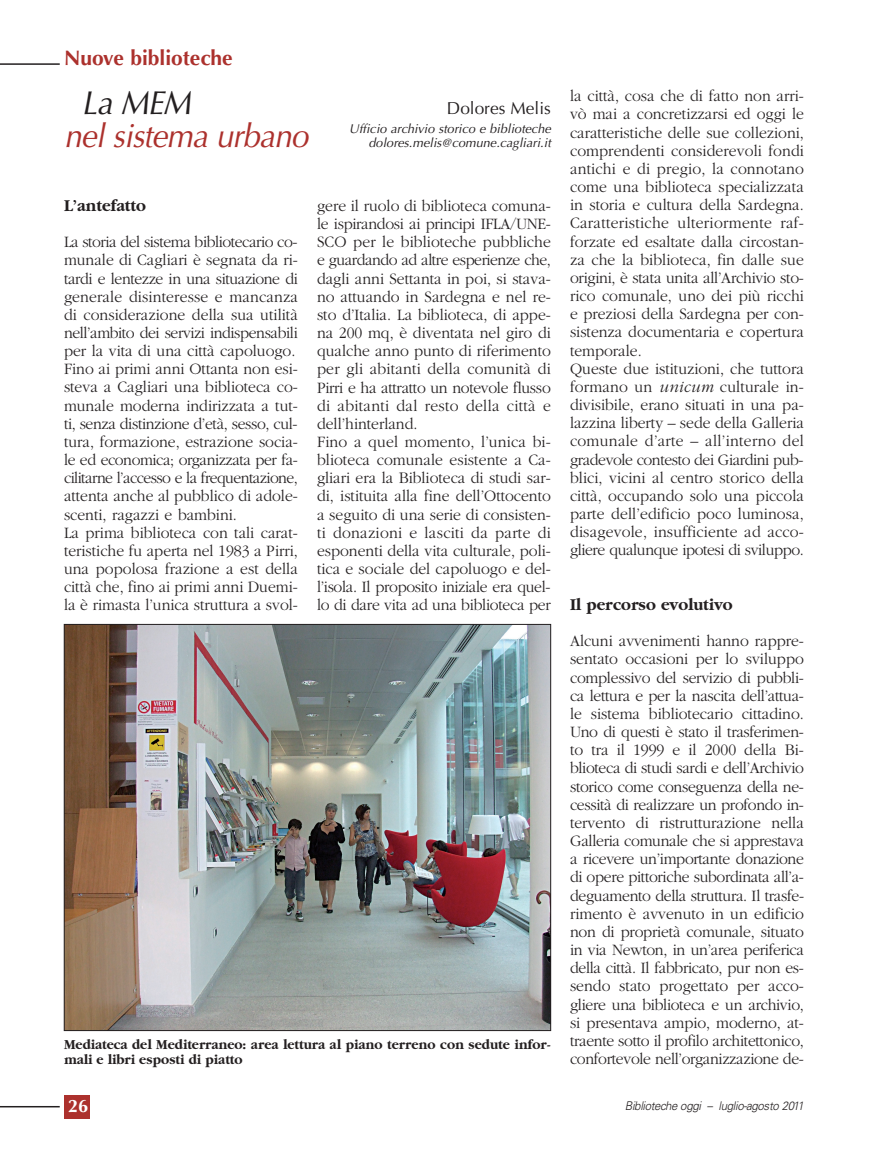
<style>
.page{position:relative;width:893px;height:1149px;background:#fff}
.page>*{position:absolute;margin:0;border:0;box-sizing:border-box;transform-origin:0 0}
.t1{font:italic 33px "Optima";letter-spacing:-.02em;color:#ac312d;scale:.95 1}
.t2{font:italic 33px "Optima";color:#231f20;scale:.95 1}
.t3{font:700 21px "Optima";color:#ac312d}
.t4{font:700 18px "Optima";color:#fff}
.t5{font:700 17.25px "Garamond";color:#231f20;scale:.95 1}
.t6{font:17.25px "Optima";color:#231f20}
.t7{font:300 16.5px/18.1px "Garamond";color:#231f20;scale:.95 1}
.t8{font:700 14.25px/15.8px "Garamond";color:#231f20;scale:.95 1}
.t9{font:italic 12.75px/14.2px "Optima";color:#231f20;text-align:right}
.t10{font:italic 300 12px "Univers";letter-spacing:-.03em;color:#231f20;scale:.95 1}
.s1{font-style:italic}
</style>
<div class="page">
<hr style="left:0;top:1105px;width:60px;height:2px;background:#231f20">
<div style="left:64px;top:1094px;width:26px;height:23px;background:#ac312d"></div>
<hr style="left:0;top:63px;width:60px;height:2px;background:#231f20">
<img style="left:66px;top:626px;width:483px;height:402px">
<p class="t3" style="left:64px;top:49px;width:170px">Nuove biblioteche</p>
<h1 class="t2" style="left:82px;top:90px;width:116px">La MEM</h1>
<h1 class="t1" style="left:64px;top:123px;width:259px">nel sistema urbano</h1>
<p class="t6" style="left:447px;top:101px;width:105px">Dolores Melis</p>
<p class="t9" style="left:349px;top:123px;width:203px">Ufficio archivio storico e biblioteche dolores.melis@comune.cagliari.it</p>
<p class="t5" style="left:64px;top:198px;width:88px">L’antefatto</p>
<p class="t7" style="left:64px;top:234px;width:248px">La storia del sistema bibliotecario co&shy;munale di Cagliari è segnata da ri&shy;tardi e lentezze in una situazione di generale disinteresse e mancanza di considerazione della sua utilità nell’ambito dei servizi indispensabili per la vita di una città capoluogo.<br>Fino ai primi anni Ottanta non esi&shy;steva a Cagliari una biblioteca co&shy;munale moderna indirizzata a tut&shy;ti, senza distinzione d’età, sesso, cul&shy;tura, formazione, estrazione socia&shy;le ed economica; organizzata per fa&shy;cilitarne l’accesso e la frequentazione, attenta anche al pubblico di adole&shy;scenti, ragazzi e bambini.<br>La prima biblioteca con tali carat&shy;teristiche fu aperta nel 1983 a Pirri, una popolosa frazione a est della città che, fino ai primi anni Duemi&shy;la è rimasta l’unica struttura a svol-</p>
<p class="t7" style="left:317px;top:198px;width:248px">gere il ruolo di biblioteca comuna&shy;le ispirandosi ai principi IFLA/UNE-SCO per le biblioteche pubbliche e guardando ad altre esperienze che, dagli anni Settanta in poi, si stava&shy;no attuando in Sardegna e nel re&shy;sto d’Italia. La biblioteca, di appe&shy;na 200 mq, è diventata nel giro di qualche anno punto di riferimento per gli abitanti della comunità di Pirri e ha attratto un notevole flusso di abitanti dal resto della città e dell’hinterland.<br>Fino a quel momento, l’unica bi&shy;blioteca comunale esistente a Ca&shy;gliari era la Biblioteca di studi sar&shy;di, istituita alla fine dell’Ottocento a seguito di una serie di consisten&shy;ti donazioni e lasciti da parte di esponenti della vita culturale, poli&shy;tica e sociale del capoluogo e del&shy;l’isola. Il proposito iniziale era quel&shy;lo di dare vita ad una biblioteca per</p>
<p class="t8" style="left:64px;top:1036px;width:514px">Mediateca del Mediterraneo: area lettura al piano terreno con sedute infor&shy;mali e libri esposti di piatto</p>
<p class="t4" style="left:68px;top:1097px;width:22px">26</p>
<p class="t7" style="left:570px;top:88px;width:248px">la città, cosa che di fatto non arri&shy;vò mai a concretizzarsi ed oggi le caratteristiche delle sue collezioni, comprendenti considerevoli fondi antichi e di pregio, la connotano come una biblioteca specializzata in storia e cultura della Sardegna.<br>Caratteristiche ulteriormente raf&shy;forzate ed esaltate dalla circostan&shy;za che la biblioteca, fin dalle sue origini, è stata unita all’Archivio sto&shy;rico comunale, uno dei più ricchi e preziosi della Sardegna per con&shy;sistenza documentaria e copertura temporale.<br>Queste due istituzioni, che tuttora formano un <span class="s1">unicum</span> culturale in&shy;divisibile, erano situati in una pa&shy;lazzina liberty – sede della Galleria comunale d’arte – all’interno del gradevole contesto dei Giardini pub&shy;blici, vicini al centro storico della città, occupando solo una piccola parte dell’edificio poco luminosa, disagevole, insufficiente ad acco&shy;gliere qualunque ipotesi di sviluppo.</p>
<p class="t5" style="left:570px;top:597px;width:173px">Il percorso evolutivo</p>
<p class="t7" style="left:570px;top:633px;width:248px;text-align:justify">Alcuni avvenimenti hanno rappre&shy;sentato occasioni per lo sviluppo complessivo del servizio di pubbli&shy;ca lettura e per la nascita dell’attua&shy;le sistema bibliotecario cittadino.<br>Uno di questi è stato il trasferimen&shy;to tra il 1999 e il 2000 della Bi&shy;blioteca di studi sardi e dell’Archivio storico come conseguenza della ne&shy;cessità di realizzare un profondo in&shy;tervento di ristrutturazione nella Galleria comunale che si apprestava a ricevere un’importante donazione di opere pittoriche subordinata all’a&shy;deguamento della struttura. Il trasfe&shy;rimento è avvenuto in un edificio non di proprietà comunale, situato in via Newton, in un’area periferica della città. Il fabbricato, pur non es&shy;sendo stato progettato per acco&shy;gliere una biblioteca e un archivio, si presentava ampio, moderno, at&shy;traente sotto il profilo architettonico, confortevole nell’organizzazione de-</p>
<p class="t10" style="left:625px;top:1101px;width:190px">Biblioteche oggi – luglio-agosto 2011</p>
</div>
